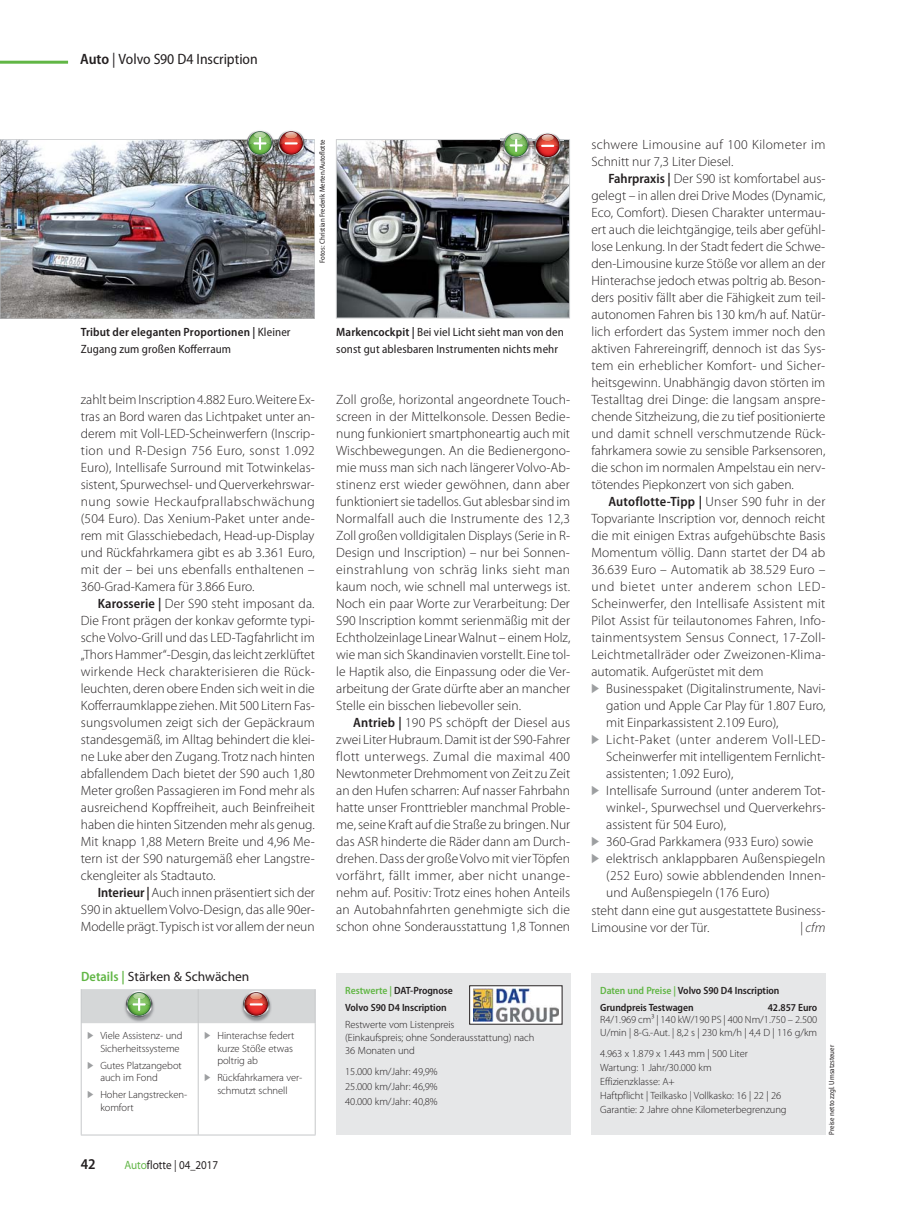
<style>
.page{position:relative;width:919px;height:1212px;background:#fff}
.page>*{position:absolute;margin:0;border:0;box-sizing:border-box;transform-origin:0 0}
.t1{font:semi-condensed 15px "Myriad Pro";color:#231f20}
.t2{font:600 semi-condensed 15px "Myriad Pro";color:#231f20}
.t3{font:300 13.5px/17px "Myriad Pro";color:#231f20;text-align:justify}
.t4{font:300 13.5px/17px "Myriad Pro";letter-spacing:.025em;color:#231f20}
.t5{font:300 13.5px "Myriad Pro";letter-spacing:.035em;color:#231f20}
.t6{font:13.5px "Myriad Pro";color:#231f20}
.t7{font:italic 300 13.5px "Myriad Pro";color:#231f20}
.t8{font:semi-condensed 12px/17px "Myriad Pro";letter-spacing:.01em;color:#231f20}
.t9{font:semi-expanded 12px "Myriad Pro";color:#231f20;scale:.85 1}
.t10{font:300 10.5px/12.8px "Myriad Pro";letter-spacing:-.005em;color:#231f20}
.t11{font:600 semi-condensed 10.5px/17px "Myriad Pro";letter-spacing:-.005em;color:#231f20}
.t12{font:semi-condensed 7.5px "Myriad Pro";color:#231f20}
.s1{font-weight:600}
.s2{font-weight:600;font-stretch:semi-condensed}
.s3{font-weight:600;font-stretch:semi-condensed;color:#61b645}
.s4{color:#61b645}
</style>
<div class="page">
<hr style="left:0;top:61px;width:68px;height:3px;background:#61b645">
<img style="left:0;top:139px;width:315px;height:180px">
<img style="left:336px;top:133px;width:234px;height:185px">
<img style="left:244px;top:138px;width:62px;height:23px">
<svg style="left:247px;top:131px;width:57px;height:25px"></svg>
<div style="left:591px;top:973px;width:234px;height:161px;background:#e6e7e8"></div>
<div style="left:336px;top:973px;width:234px;height:161px;background:#e6e7e8"></div>
<div style="left:469px;top:986px;width:93px;height:38px;background:#fff"></div>
<img style="left:473px;top:988px;width:85px;height:34px">
<hr style="left:315px;top:989px;width:1px;height:34px;background:#c6c8ca">
<hr style="left:198px;top:1023px;width:1px;height:111px;background:#c6c8ca">
<hr style="left:315px;top:1023px;width:1px;height:111px;background:#c6c8ca">
<hr style="left:81px;top:989px;width:1px;height:145px;background:#c6c8ca">
<hr style="left:81px;top:1134px;width:234px;height:1px;background:#c6c8ca">
<svg style="left:81px;top:989px;width:234px;height:34px"></svg>
<p class="t1" style="left:80px;top:53px;width:179px"><span class="s1">Auto</span> | Volvo S90 D4 Inscription</p>
<p class="t12" style="left:319px;top:263px;width:125px;rotate:-90deg">Fotos: Christian Frederik Merten/Autoflotte</p>
<p class="t8" style="left:81px;top:325px;width:211px"><span class="s1">Tribut der eleganten Proportionen |</span> Kleiner<br>Zugang zum großen Kofferraum</p>
<p class="t8" style="left:336px;top:325px;width:229px"><span class="s1">Markencockpit |</span> Bei viel Licht sieht man von den sonst gut ablesbaren Instrumenten nichts mehr</p>
<p class="t3" style="left:81px;top:392px;width:236px">zahlt beim Inscription 4.882 Euro. Weitere Ex&shy;tras an Bord waren das Lichtpaket unter an&shy;derem mit Voll-LED-Scheinwerfern (Inscrip&shy;tion und R-Design 756 Euro, sonst 1.092<br>Euro), Intellisafe Surround mit Totwinkelas&shy;sistent, Spurwechsel- und Querverkehrswar&shy;nung sowie Heckaufprallabschwächung (504 Euro). Das Xenium-Paket unter ande&shy;rem mit Glasschiebedach, Head-up-Display und Rückfahrkamera gibt es ab 3.361 Euro, mit der – bei uns ebenfalls enthaltenen – 360-Grad-Kamera für 3.866 Euro.</p>
<p class="t3" style="left:81px;top:596px;width:236px;text-indent:17px"><span class="s2">Karosserie |</span> Der S90 steht imposant da.<br>Die Front prägen der konkav geformte typi&shy;sche Volvo-Grill und das LED-Tagfahrlicht im „Thors Hammer“-Desgin, das leicht zerklüftet wirkende Heck charakterisieren die Rück&shy;leuchten, deren obere Enden sich weit in die Kofferraumklappe ziehen. Mit 500 Litern Fas&shy;sungsvolumen zeigt sich der Gepäckraum standesgemäß, im Alltag behindert die klei&shy;ne Luke aber den Zugang. Trotz nach hinten abfallendem Dach bietet der S90 auch 1,80<br>Meter großen Passagieren im Fond mehr als ausreichend Kopffreiheit, auch Beinfreiheit haben die hinten Sitzenden mehr als genug.<br>Mit knapp 1,88 Metern Breite und 4,96 Me&shy;tern ist der S90 naturgemäß eher Langstre&shy;ckengleiter als Stadtauto.</p>
<p class="t3" style="left:81px;top:886px;width:235px;text-indent:17px"><span class="s2">Interieur |</span> Auch innen präsentiert sich der S90 in aktuellem Volvo-Design, das alle 90er-Modelle prägt. Typisch ist vor allem der neun</p>
<p class="t6" style="left:81px;top:971px;width:170px"><span class="s3">Details |</span> Stärken &amp; Schwächen</p>
<p class="t10" style="left:100px;top:1030px;width:84px">Viele Assistenz- und<br>Sicherheitssysteme</p>
<p class="t10" style="left:100px;top:1060px;width:83px">Gutes Platzangebot auch im Fond</p>
<p class="t10" style="left:100px;top:1089px;width:88px">Hoher Langstrecken&shy;komfort</p>
<p class="t10" style="left:217px;top:1030px;width:78px">Hinterachse federt kurze Stöße etwas poltrig ab</p>
<p class="t10" style="left:217px;top:1072px;width:86px">Rückfahrkamera ver&shy;schmutzt schnell</p>
<p class="t2" style="left:81px;top:1159px;width:16px">42</p>
<p class="t9" style="left:124px;top:1158px;width:112px"><span class="s4">Auto</span>flotte | 04_2017</p>
<p class="t3" style="left:336px;top:392px;width:235px">Zoll große, horizontal angeordnete Touch&shy;screen in der Mittelkonsole. Dessen Bedie&shy;nung funkioniert smartphoneartig auch mit Wischbewegungen. An die Bedienergono&shy;mie muss man sich nach längerer Volvo-Ab&shy;stinenz erst wieder gewöhnen, dann aber funktioniert sie tadellos. Gut ablesbar sind im Normalfall auch die Instrumente des 12,3<br>Zoll großen volldigitalen Displays (Serie in R-Design und Inscription) – nur bei Sonnen&shy;einstrahlung von schräg links sieht man kaum noch, wie schnell mal unterwegs ist.<br>Noch ein paar Worte zur Verarbeitung: Der S90 Inscription kommt serienmäßig mit der Echtholzeinlage Linear Walnut – einem Holz, wie man sich Skandinavien vorstellt. Eine tol&shy;le Haptik also, die Einpassung oder die Ver&shy;arbeitung der Grate dürfte aber an mancher Stelle ein bisschen liebevoller sein.</p>
<p class="t3" style="left:336px;top:716px;width:235px;text-indent:17px"><span class="s2">Antrieb |</span> 190 PS schöpft der Diesel aus zwei Liter Hubraum. Damit ist der S90-Fahrer flott unterwegs. Zumal die maximal 400<br>Newtonmeter Drehmoment von Zeit zu Zeit an den Hufen scharren: Auf nasser Fahrbahn hatte unser Fronttriebler manchmal Proble&shy;me, seine Kraft auf die Straße zu bringen. Nur das ASR hinderte die Räder dann am Durch&shy;drehen. Dass der große Volvo mit vier Töpfen vorfährt, fällt immer, aber nicht unange&shy;nehm auf. Positiv: Trotz eines hohen Anteils an Autobahnfahrten genehmigte sich die schon ohne Sonderausstattung 1,8 Tonnen</p>
<p class="t11" style="left:345px;top:982px;width:109px;line-height:17.7px"><span class="s4">Restwerte |</span> DAT-Prognose<br>Volvo S90 D4 Inscription</p>
<p class="t10" style="left:345px;top:1019px;width:191px">Restwerte vom Listenpreis<br>(Einkaufspreis; ohne Sonderausstattung) nach<br>36 Monaten und</p>
<p class="t10" style="left:345px;top:1065px;width:94px;line-height:14.9px;text-align:justify">15.000 km/Jahr: 49,9% 25.000 km/Jahr: 46,9% 40.000 km/Jahr: 40,8%</p>
<p class="t4" style="left:591px;top:137px;width:235px">schwere Limousine auf 100 Kilometer im<br>Schnitt nur 7,3 Liter Diesel.</p>
<p class="t3" style="left:591px;top:171px;width:236px;text-indent:17px"><span class="s2">Fahrpraxis |</span> Der S90 ist komfortabel aus&shy;gelegt – in allen drei Drive Modes (Dynamic, Eco, Comfort). Diesen Charakter untermau&shy;ert auch die leichtgängige, teils aber gefühl&shy;lose Lenkung. In der Stadt federt die Schwe&shy;den-Limousine kurze Stöße vor allem an der Hinterachse jedoch etwas poltrig ab. Beson&shy;ders positiv fällt aber die Fähigkeit zum teil&shy;autonomen Fahren bis 130 km/h auf. Natür&shy;lich erfordert das System immer noch den aktiven Fahrereingriff, dennoch ist das Sys&shy;tem ein erheblicher Komfort- und Sicher&shy;heitsgewinn. Unabhängig davon störten im Testalltag drei Dinge: die langsam anspre&shy;chende Sitzheizung, die zu tief positionierte und damit schnell verschmutzende Rück&shy;fahrkamera sowie zu sensible Parksensoren, die schon im normalen Ampelstau ein nerv&shy;tötendes Piepkonzert von sich gaben.</p>
<p class="t3" style="left:591px;top:495px;width:236px;text-indent:17px"><span class="s2">Autoflotte-Tipp |</span> Unser S90 fuhr in der Topvariante Inscription vor, dennoch reicht die mit einigen Extras aufgehübschte Basis Momentum völlig. Dann startet der D4 ab 36.639 Euro – Automatik ab 38.529 Euro – und bietet unter anderem schon LED-Scheinwerfer, den Intellisafe Assistent mit Pilot Assist für teilautonomes Fahren, Info&shy;tainmentsystem Sensus Connect, 17-Zoll-Leichtmetallräder oder Zweizonen-Klima&shy;automatik. Aufgerüstet mit dem</p>
<p class="t3" style="left:606px;top:682px;width:221px">Businesspaket (Digitalinstrumente, Navi-</p>
<p class="t3" style="left:606px;top:699px;width:221px">gation und Apple Car Play für 1.807 Euro,</p>
<p class="t3" style="left:606px;top:716px;width:174px">mit Einparkassistent 2.109 Euro),</p>
<p class="t5" style="left:606px;top:735px;width:220px">Licht-Paket (unter anderem Voll-LED-</p>
<p class="t3" style="left:606px;top:750px;width:220px">Scheinwerfer mit intelligentem Fernlicht-</p>
<p class="t3" style="left:606px;top:767px;width:129px">assistenten; 1.092 Euro),</p>
<p class="t3" style="left:606px;top:784px;width:220px">Intellisafe Surround (unter anderem Tot-</p>
<p class="t3" style="left:606px;top:801px;width:220px">winkel-, Spurwechsel und Querverkehrs-</p>
<p class="t3" style="left:606px;top:818px;width:121px">assistent für 504 Euro),</p>
<p class="t3" style="left:606px;top:835px;width:208px">360-Grad Parkkamera (933 Euro) sowie</p>
<p class="t3" style="left:606px;top:852px;width:220px">elektrisch anklappbaren Außenspiegeln</p>
<p class="t3" style="left:606px;top:869px;width:221px">(252 Euro) sowie abblendenden Innen-</p>
<p class="t3" style="left:606px;top:886px;width:165px">und Außenspiegeln (176 Euro)</p>
<p class="t3" style="left:591px;top:903px;width:235px">steht dann eine gut ausgestattete Business-</p>
<p class="t3" style="left:591px;top:920px;width:119px">Limousine vor der Tür.</p>
<p class="t7" style="left:800px;top:919px;width:27px">| cfm</p>
<p class="t11" style="left:600px;top:982px;width:181px"><span class="s4">Daten und Preise |</span> Volvo S90 D4 Inscription<br>Grundpreis Testwagen</p>
<p class="t11" style="left:767px;top:999px;width:51px">42.857 Euro</p>
<p class="t10" style="left:600px;top:1014px;width:218px">R4/1.969 cm³ | 140 kW/190 PS | 400 Nm/1.750 – 2.500<br>U/min | 8-G.-Aut. | 8,2 s | 230 km/h | 4,4 D | 116 g/km</p>
<p class="t10" style="left:600px;top:1048px;width:188px;line-height:14.1px">4.963 x 1.879 x 1.443 mm | 500 Liter Wartung: 1 Jahr/30.000 km<br>Effizienzklasse: A+<br>Haftpflicht | Teilkasko | Vollkasko: 16 | 22 | 26<br>Garantie: 2 Jahre ohne Kilometerbegrenzung</p>
<p class="t12" style="left:828px;top:1134px;width:91px;rotate:-90deg">Preise netto zzgl. Umsatzsteuer</p>
</div>
